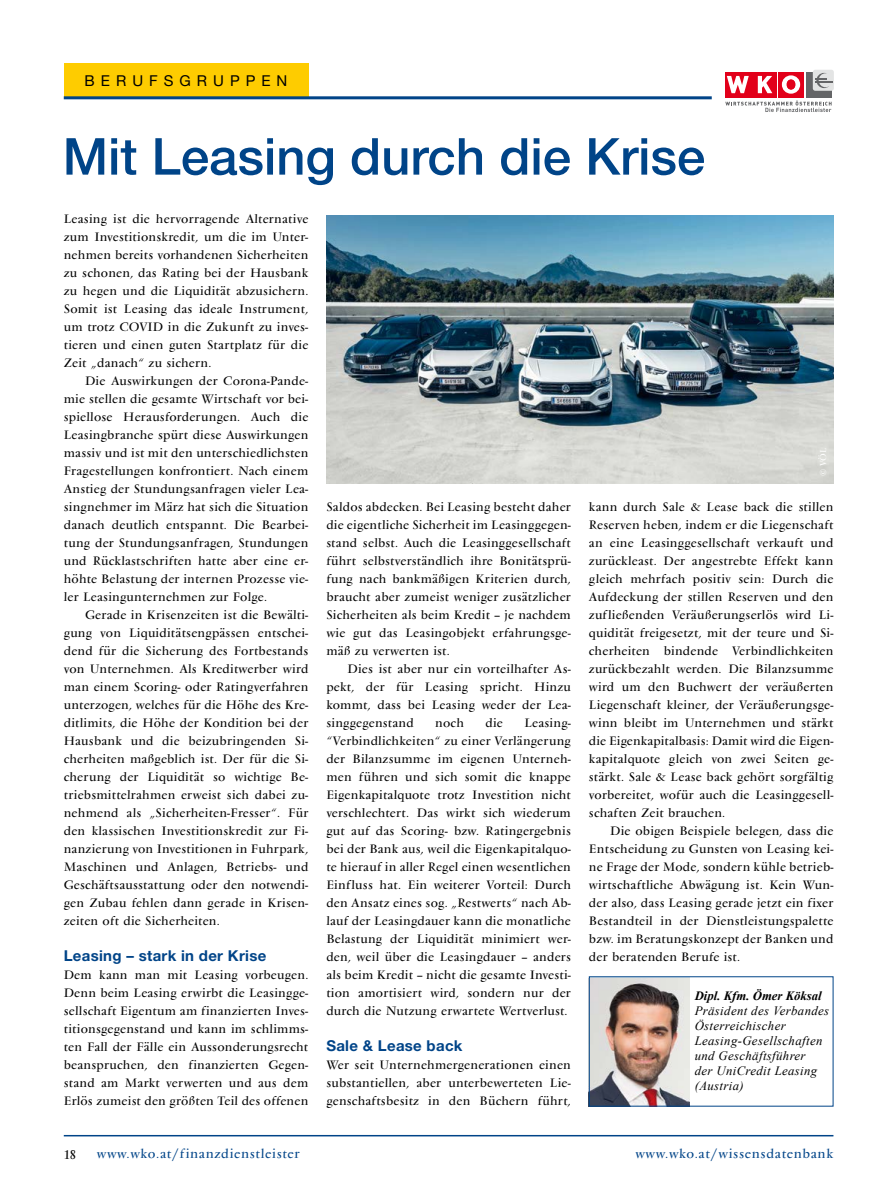
<style>
.page{position:relative;width:893px;height:1191px;background:#fff}
.page>*{position:absolute;margin:0;border:0;box-sizing:border-box;transform-origin:0 0}
.t1{font:500 51px "Helvetica Neue LT Std";color:#048}
.t2{font:700 15px "Helvetica Neue LT Std";letter-spacing:.02em;color:#048}
.t3{font:15px "Helvetica Neue LT Std";letter-spacing:.4em;color:#000}
.t4{font:13.5px "Vendome";letter-spacing:.05em;color:#048}
.t5{font:13.5px "Vendome";color:#000}
.t6{font:12.75px/18px "Vendome";letter-spacing:.02em;color:#000;text-align:justify}
.t7{font:italic 12.75px/15px "Times New Roman";letter-spacing:.03em;color:#000}
.t8{font:italic 700 12.75px "Times New Roman";color:#000}
.t9{font:9px "Vendome";color:#fff}
</style>
<div class="page">
<div style="left:778px;top:72px;width:26px;height:25px;background:#e2001a"></div>
<div style="left:752px;top:72px;width:25px;height:25px;background:#e2001a"></div>
<svg style="left:758px;top:76px;width:14px;height:17px"></svg>
<div style="left:725px;top:72px;width:25px;height:25px;background:#e2001a"></div>
<svg style="left:727px;top:76px;width:22px;height:17px"></svg>
<svg style="left:782px;top:75px;width:18px;height:19px"></svg>
<div style="left:787px;top:80px;width:8px;height:9px;background:#e2001a;border-radius:50%"></div>
<div style="left:787px;top:80px;width:8px;height:9px;border:1px solid #e2001a;border-radius:50%"></div>
<div style="left:806px;top:72px;width:25px;height:25px;background:#646567"></div>
<div style="left:813px;top:70px;width:21px;height:21px;background:#e3e4e4;border-radius:2px"></div>
<svg style="left:815px;top:73px;width:17px;height:15px"></svg>
<svg style="left:725px;top:101px;width:107px;height:11px"></svg>
<hr style="left:64px;top:1135px;width:769px;height:1px;background:#048">
<div style="left:64px;top:64px;width:244px;height:34px;background:#fecc00"></div>
<hr style="left:64px;top:96px;width:648px;height:3px;background:#048">
<img style="left:591px;top:978px;width:99px;height:126px">
<div style="left:589px;top:976px;width:244px;height:130px;border:1px solid #048"></div>
<img style="left:326px;top:216px;width:507px;height:268px">
<p class="t3" style="left:85px;top:72px;width:204px">BERUFSGRUPPEN</p>
<h1 class="t1" style="left:63px;top:126px;width:644px">Mit Leasing durch die Krise</h1>
<p class="t6" style="left:64px;top:209px;width:246px">Leasing ist die hervorragende Alternative zum Investitionskredit, um die im Unter&shy;nehmen bereits vorhandenen Sicherheiten zu schonen, das Rating bei der Hausbank zu hegen und die Liquidität abzusichern.<br>Somit ist Leasing das ideale Instrument, um trotz COVID in die Zukunft zu inves&shy;tieren und einen guten Startplatz für die Zeit „danach“ zu sichern.</p>
<p class="t6" style="left:64px;top:372px;width:246px;text-indent:21px">Die Auswirkungen der Corona-Pande&shy;mie stellen die gesamte Wirtschaft vor bei&shy;spiellose Herausforderungen. Auch die Leasingbranche spürt diese Auswirkungen massiv und ist mit den unterschiedlichsten Fragestellungen konfrontiert. Nach einem Anstieg der Stundungsanfragen vieler Lea&shy;singnehmer im März hat sich die Situation danach deutlich entspannt. Die Bearbei&shy;tung der Stundungsanfragen, Stundungen und Rücklastschriften hatte aber eine er&shy;höhte Belastung der internen Prozesse vie&shy;ler Leasingunternehmen zur Folge.</p>
<p class="t6" style="left:64px;top:606px;width:246px;text-indent:21px">Gerade in Krisenzeiten ist die Bewälti&shy;gung von Liquiditätsengpässen entschei&shy;dend für die Sicherung des Fortbestands von Unternehmen. Als Kreditwerber wird man einem Scoring- oder Ratingverfahren unterzogen, welches für die Höhe des Kre&shy;ditlimits, die Höhe der Kondition bei der Hausbank und die beizubringenden Si&shy;cherheiten maßgeblich ist. Der für die Si&shy;cherung der Liquidität so wichtige Be&shy;triebsmittelrahmen erweist sich dabei zu&shy;nehmend als „Sicherheiten-Fresser“. Für den klassischen Investitionskredit zur Fi&shy;nanzierung von Investitionen in Fuhrpark, Maschinen und Anlagen, Betriebs- und Geschäftsausstattung oder den notwendi&shy;gen Zubau fehlen dann gerade in Krisen&shy;zeiten oft die Sicherheiten.</p>
<p class="t2" style="left:64px;top:946px;width:204px">Leasing – stark in der Krise</p>
<p class="t6" style="left:64px;top:965px;width:246px">Dem kann man mit Leasing vorbeugen.<br>Denn beim Leasing erwirbt die Leasingge&shy;sellschaft Eigentum am finanzierten Inves&shy;titionsgegenstand und kann im schlimms&shy;ten Fall der Fälle ein Aussonderungsrecht beanspruchen, den finanzierten Gegen&shy;stand am Markt verwerten und aus dem Erlös zumeist den größten Teil des offenen</p>
<p class="t6" style="left:326px;top:498px;width:246px">Saldos abdecken. Bei Leasing besteht daher die eigentliche Sicherheit im Leasinggegen&shy;stand selbst. Auch die Leasinggesellschaft führt selbstverständlich ihre Bonitätsprü&shy;fung nach bankmäßigen Kriterien durch, braucht aber zumeist weniger zusätzlicher Sicherheiten als beim Kredit – je nachdem wie gut das Leasingobjekt erfahrungsge&shy;mäß zu verwerten ist.</p>
<p class="t6" style="left:326px;top:660px;width:246px;text-indent:21px">Dies ist aber nur ein vorteilhafter As&shy;pekt, der für Leasing spricht. Hinzu kommt, dass bei Leasing weder der Lea&shy;singgegenstand</p>
<p class="t6" style="left:435px;top:714px;width:30px">noch</p>
<p class="t6" style="left:485px;top:714px;width:19px">die</p>
<p class="t6" style="left:326px;top:714px;width:246px;text-indent:198px">Leasing-“Verbindlichkeiten“ zu einer Verlängerung der Bilanzsumme im eigenen Unterneh&shy;men führen und sich somit die knappe Eigenkapitalquote trotz Investition nicht verschlechtert. Das wirkt sich wiederum gut auf das Scoring- bzw. Ratingergebnis bei der Bank aus, weil die Eigenkapitalquo&shy;te hierauf in aller Regel einen wesentlichen Einfluss hat. Ein weiterer Vorteil: Durch den Ansatz eines sog. „Restwerts“ nach Ab&shy;lauf der Leasingdauer kann die monatliche Belastung der Liquidität minimiert wer&shy;den, weil über die Leasingdauer – anders als beim Kredit – nicht die gesamte Investi&shy;tion amortisiert wird, sondern nur der durch die Nutzung erwartete Wertverlust.</p>
<p class="t2" style="left:326px;top:1036px;width:138px">Sale &amp; Lease back</p>
<p class="t6" style="left:326px;top:1055px;width:246px">Wer seit Unternehmergenerationen einen substantiellen, aber unterbewerteten Lie&shy;genschaftsbesitz in den Büchern führt,</p>
<p class="t9" style="left:818px;top:476px;width:30px;rotate:-90deg">© VÖL</p>
<p class="t6" style="left:589px;top:497px;width:246px">kann durch Sale &amp; Lease back die stillen Reserven heben, indem er die Liegenschaft an eine Leasinggesellschaft verkauft und zurückleast. Der angestrebte Effekt kann gleich mehrfach positiv sein: Durch die Aufdeckung der stillen Reserven und den zufließenden Veräußerungserlös wird Li&shy;quidität freigesetzt, mit der teure und Si&shy;cherheiten bindende Verbindlichkeiten zurückbezahlt werden. Die Bilanzsumme wird um den Buchwert der veräußerten Liegenschaft kleiner, der Veräußerungsge&shy;winn bleibt im Unternehmen und stärkt die Eigenkapitalbasis: Damit wird die Eigen&shy;kapitalquote gleich von zwei Seiten ge&shy;stärkt. Sale &amp; Lease back gehört sorgfältig vorbereitet, wofür auch die Leasinggesell&shy;schaften Zeit brauchen.</p>
<p class="t6" style="left:589px;top:822px;width:246px;text-indent:21px">Die obigen Beispiele belegen, dass die Entscheidung zu Gunsten von Leasing kei&shy;ne Frage der Mode, sondern kühle betrieb&shy;wirtschaftliche Abwägung ist. Kein Wun&shy;der also, dass Leasing gerade jetzt ein fixer Bestandteil in der Dienstleistungspalette bzw. im Beratungskonzept der Banken und der beratenden Berufe ist.</p>
<p class="t8" style="left:695px;top:987px;width:129px">Dipl. Kfm. Ömer Köksal</p>
<p class="t7" style="left:695px;top:1003px;width:136px">Präsident des Verbandes<br>Österreichischer<br>Leasing-Gesellschaften und Geschäftsführer<br>der UniCredit Leasing (Austria)</p>
<p class="t5" style="left:64px;top:1147px;width:14px">18</p>
<p class="t4" style="left:97px;top:1146px;width:204px">www.wko.at/finanzdienstleister</p>
<p class="t4" style="left:635px;top:1146px;width:199px">www.wko.at/wissensdatenbank</p>
</div>
